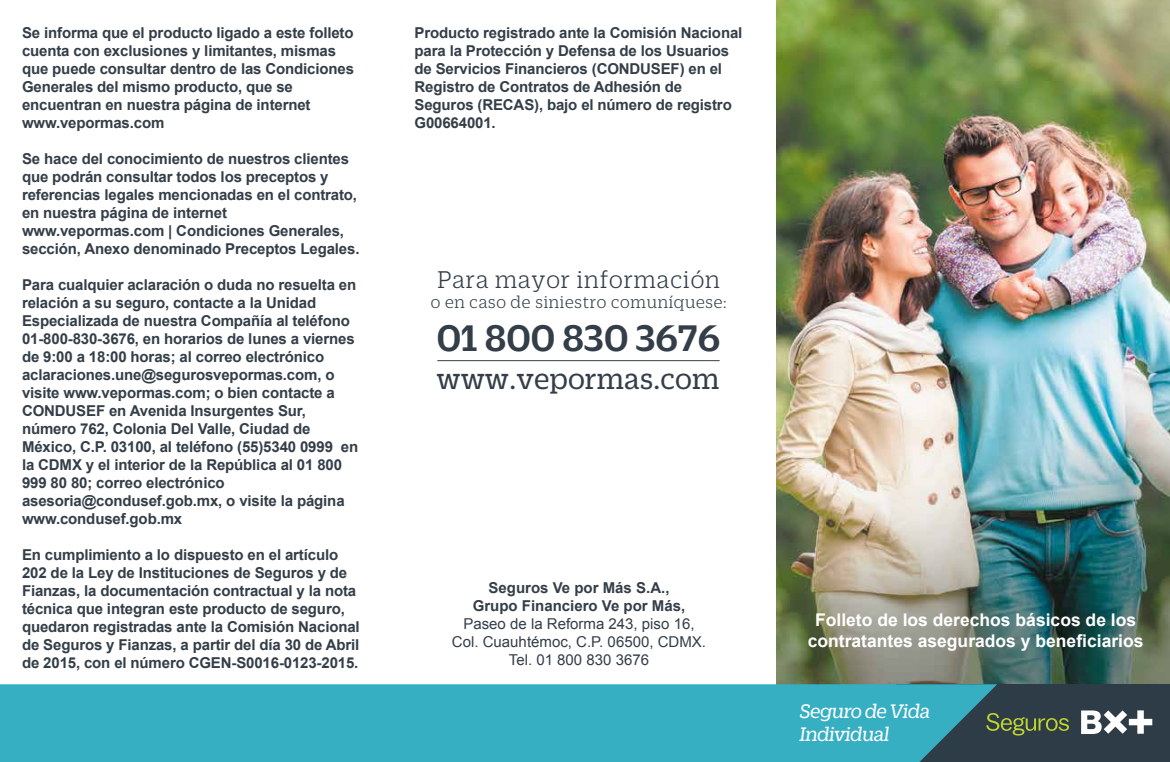
<style>
.page{position:relative;width:1170px;height:762px;background:#fff}
.page>*{position:absolute;margin:0;border:0;box-sizing:border-box;transform-origin:0 0}
.t1{font:500 40.12px "Duplicate Slab";color:#343e48}
.t2{font:31.5px "Duplicate Slab";color:#343e48}
.t3{font:300 26.25px "Duplicate Slab";letter-spacing:.035em;color:#343e48}
.t4{font:italic 21.25px/22.5px "Duplicate Slab";letter-spacing:-.025em;color:#fff}
.t5{font:300 18.5px "Duplicate Slab";letter-spacing:.035em;color:#343e48}
.t6{font:700 17.5px/21px "Arial";color:#fff;text-align:center}
.t7{font:700 15px/18px "Arial";letter-spacing:-.01em;color:#343e48}
.t8{font:15px/18px "Arial";color:#343e48;text-align:center}
</style>
<div class="page">
<img style="left:776px;top:0;width:393px;height:684px">
<div style="left:896px;top:684px;width:273px;height:78px;background:#2d3c46"></div>
<div style="left:0;top:684px;width:997px;height:78px;background:#37afc3"></div>
<svg style="left:986px;top:713px;width:82px;height:22px"></svg>
<svg style="left:1081px;top:710px;width:71px;height:24px"></svg>
<p class="t7" style="left:22px;top:24px;width:333px">Se informa que el producto ligado a este folleto cuenta con exclusiones y limitantes, mismas que puede consultar dentro de las Condiciones Generales del mismo producto, que se encuentran en nuestra página de internet www.vepormas.com</p>
<p class="t7" style="left:22px;top:150px;width:339px">Se hace del conocimiento de nuestros clientes que podrán consultar todos los preceptos y referencias legales mencionadas en el contrato, en nuestra página de internet www.vepormas.com | Condiciones Generales, sección, Anexo denominado Preceptos Legales.</p>
<p class="t7" style="left:22px;top:276px;width:338px">Para cualquier aclaración o duda no resuelta en relación a su seguro, contacte a la Unidad Especializada de nuestra Compañía al teléfono 01-800-830-3676, en horarios de lunes a viernes de 9:00 a 18:00 horas; al correo electrónico aclaraciones.une@segurosvepormas.com, o visite www.vepormas.com; o bien contacte a CONDUSEF en Avenida Insurgentes Sur, número 762, Colonia Del Valle, Ciudad de México, C.P. 03100, al teléfono (55)5340 0999 en la CDMX y el interior de la República al 01 800<br>999 80 80; correo electrónico asesoria@condusef.gob.mx, o visite la página www.condusef.gob.mx</p>
<p class="t7" style="left:22px;top:546px;width:339px">En cumplimiento a lo dispuesto en el artículo 202 de la Ley de Instituciones de Seguros y de Fianzas, la documentación contractual y la nota técnica que integran este producto de seguro, quedaron registradas ante la Comisión Nacional de Seguros y Fianzas, a partir del día 30 de Abril de 2015, con el número CGEN-S0016-0123-2015.</p>
<p class="t7" style="left:414px;top:24px;width:329px">Producto registrado ante la Comisión Nacional para la Protección y Defensa de los Usuarios de Servicios Financieros (CONDUSEF) en el Registro de Contratos de Adhesión de Seguros (RECAS), bajo el número de registro G00664001.</p>
<h3 class="t3" style="left:437px;top:264px;width:284px">Para mayor información</h3>
<p class="t5" style="left:431px;top:290px;width:297px">o en caso de siniestro comuníquese:</p>
<h1 class="t1" style="left:437px;top:311px;width:285px">01 800 830 3676</h1>
<h2 class="t2" style="left:436px;top:358px;width:284px">www.vepormas.com</h2>
<p class="t7" style="left:472px;top:579px;width:214px;text-align:center">Seguros Ve por Más S.A.,<br>Grupo Financiero Ve por Más,</p>
<p class="t8" style="left:452px;top:614px;width:256px">Paseo de la Reforma 243, piso 16,<br>Col. Cuauhtémoc, C.P. 06500, CDMX.<br>Tel. 01 800 830 3676</p>
<p class="t6" style="left:807px;top:610px;width:337px">Folleto de los derechos básicos de los contratantes asegurados y beneficiarios</p>
<h3 class="t4" style="left:799px;top:699px;width:132px">Seguro de Vida<br>Individual</h3>
</div>
